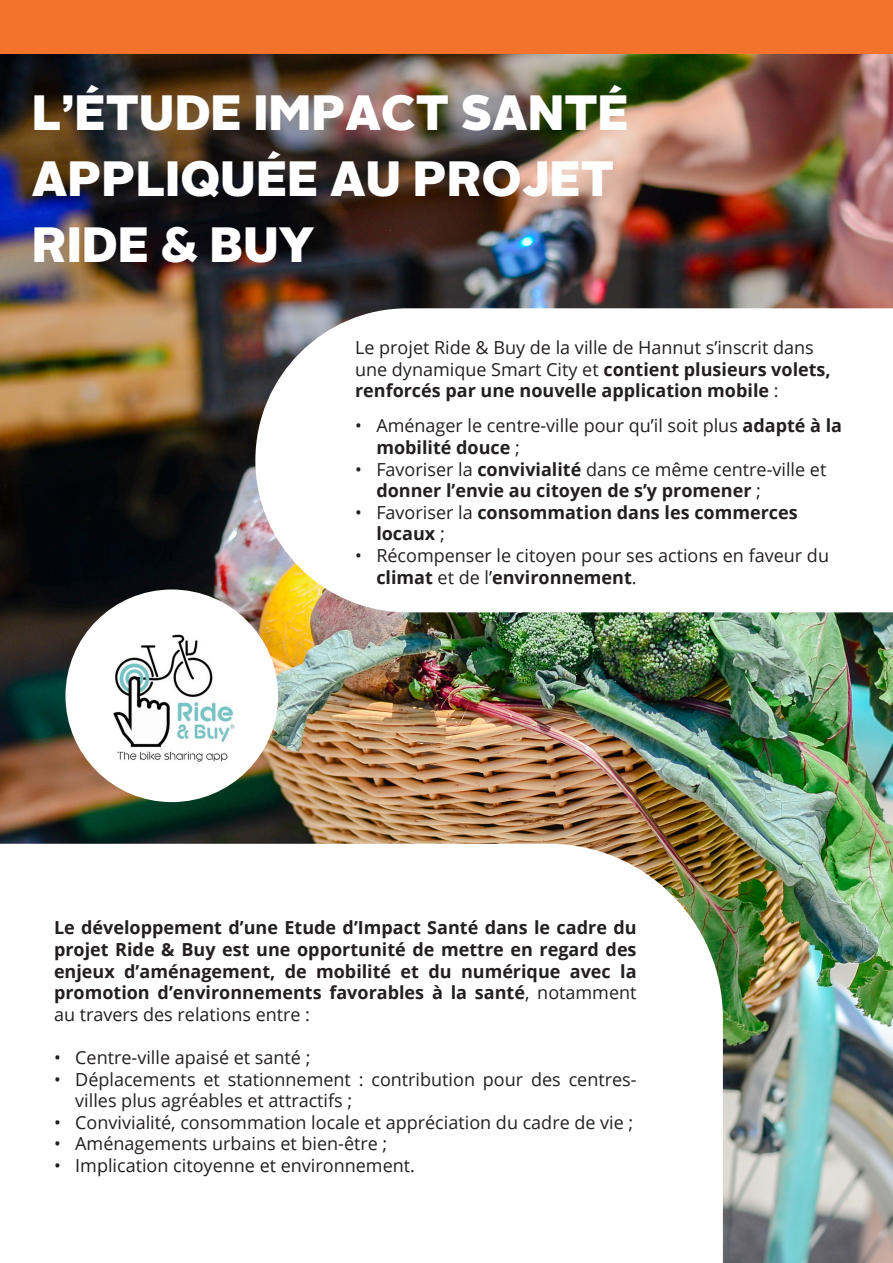
<style>
.page{position:relative;width:893px;height:1263px;background:#fff}
.page>*{position:absolute;margin:0;border:0;box-sizing:border-box;transform-origin:0 0}
.t1{font:900 49.5px/66px "Alright Sans";color:#fff}
.t2{font:18px/21.6px "Open Sans";color:#231f20}
.t3{font:700 18px/21.6px "Open Sans";color:#231f20}
.s1{font-weight:700}
.s2{font-weight:400}
</style>
<div class="page">
<img style="left:0;top:54px;width:893px;height:1209px">
<svg style="left:255px;top:308px;width:638px;height:304px"></svg>
<svg style="left:0;top:844px;width:723px;height:419px"></svg>
<div style="left:0;top:0;width:893px;height:53px;background:#f3732c"></div>
<div style="left:65px;top:589px;width:213px;height:213px;background:#fff;border-radius:50%"></div>
<img style="left:113px;top:634px;width:122px;height:128px">
<p class="t1" style="left:32px;top:80px;width:598px">L’ÉTUDE IMPACT SANTÉ<br>APPLIQUÉE AU PROJET<br>RIDE &amp; BUY</p>
<p class="t2" style="left:355px;top:336px;width:477px">Le projet Ride &amp; Buy de la ville de Hannut s’inscrit dans une dynamique Smart City et <span class="s1">contient plusieurs volets, renforcés par une nouvelle application mobile</span> :</p>
<p class="t2" style="left:376px;top:415px;width:467px;text-indent:-21px">• Aménager le centre-ville pour qu’il soit plus <span class="s1">adapté à la mobilité douce</span> ;</p>
<p class="t3" style="left:376px;top:458px;width:452px;text-indent:-21px"><span class="s2">• Favoriser la</span> convivialité <span class="s2">dans ce même centre-ville et </span>donner l’envie au citoyen de s’y promener <span class="s2">;</span></p>
<p class="t3" style="left:376px;top:501px;width:423px;text-indent:-21px"><span class="s2">• Favoriser la</span> consommation dans les commerces locaux <span class="s2">;</span></p>
<p class="t2" style="left:376px;top:544px;width:454px;text-indent:-21px">• Récompenser le citoyen pour ses actions en faveur du <span class="s1">climat</span> et de l’<span class="s1">environnement</span>.</p>
<p class="t3" style="left:54px;top:917px;width:584px;text-align:justify">Le développement d’une Etude d’Impact Santé dans le cadre du projet Ride &amp; Buy est une opportunité de mettre en regard des enjeux d’aménagement, de mobilité et du numérique avec la promotion d’environnements favorables à la santé<span class="s2">, notamment au travers des relations entre :</span></p>
<p class="t2" style="left:54px;top:1046px;width:258px">• Centre-ville apaisé et santé ;</p>
<p class="t2" style="left:75px;top:1068px;width:563px;text-indent:-21px">• Déplacements et stationnement : contribution pour des centres&shy;villes plus agréables et attractifs ;</p>
<p class="t2" style="left:54px;top:1111px;width:581px">• Convivialité, consommation locale et appréciation du cadre de vie ;</p>
<p class="t2" style="left:54px;top:1133px;width:335px">• Aménagements urbains et bien-être ;</p>
<p class="t2" style="left:54px;top:1154px;width:362px">• Implication citoyenne et environnement.</p>
</div>
